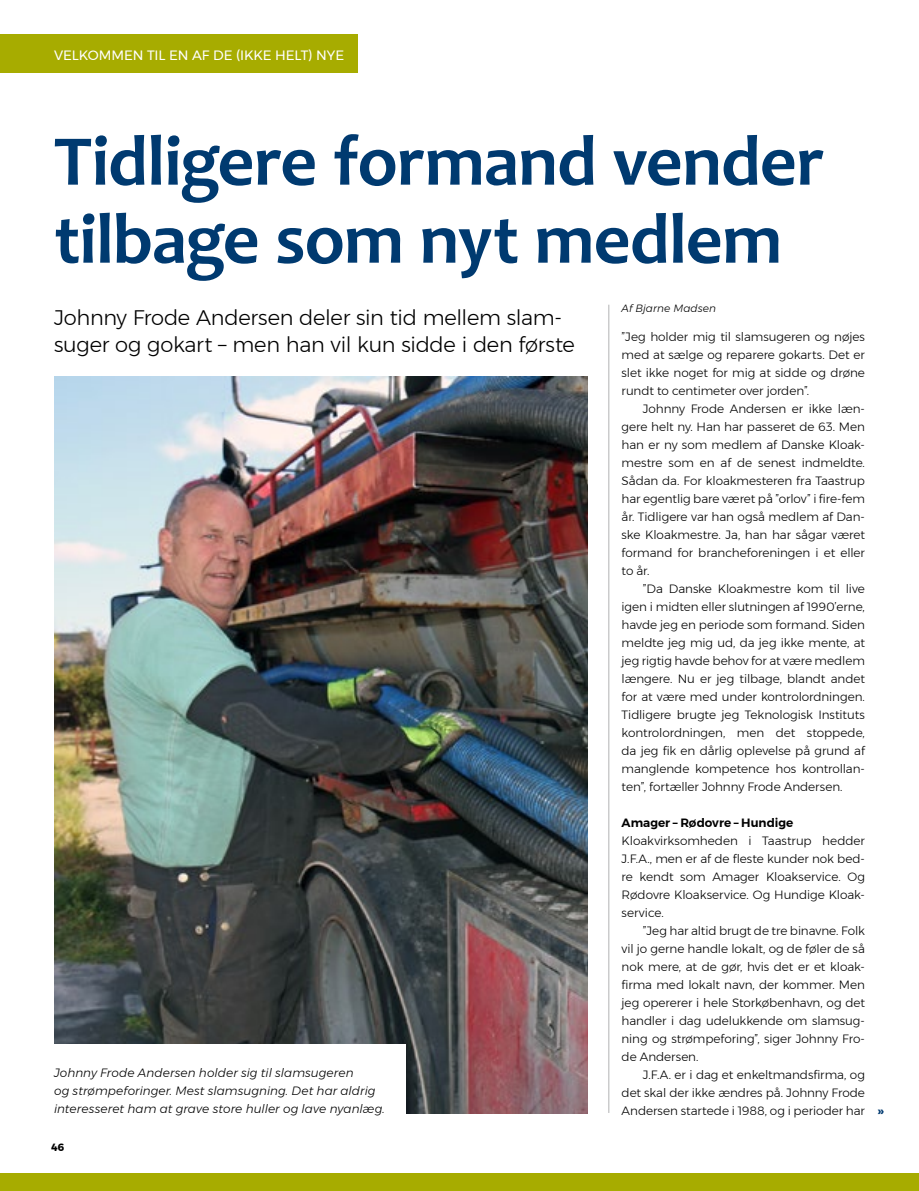
<style>
.page{position:relative;width:919px;height:1191px;background:#fff}
.page>*{position:absolute;margin:0;border:0;box-sizing:border-box;transform-origin:0 0}
.Rubrik{font:700 72px/78px "Candara";letter-spacing:-.015em;color:#003a70}
.Rubrik-2{font:300 21px/27px "Montserrat";letter-spacing:-.015em;color:#000}
.Mellemrubrik{font:13.5px "Montserrat";letter-spacing:-.005em;color:#fff}
.Brødtekst_med_indryk{font:300 12px/18px "Montserrat";letter-spacing:-.005em;color:#000;text-align:justify}
.Brødtekst{font:300 12px/18px "Montserrat";letter-spacing:-.005em;color:#000;text-align:justify}
.Byline_T{font:italic 300 12px/18px "Montserrat";letter-spacing:.005em;color:#000}
.Underoverskrift{font:600 12px "Montserrat";color:#000}
.Brødtekst_med_indryk-2{font:700 12px "Montserrat";color:#003a70}
.Byline_T-2{font:italic 300 10.5px "Montserrat";letter-spacing:.01em;color:#000}
.t1{font:700 10.5px "Montserrat";color:#000}
</style>
<div class="page">
<div style="left:0;top:1173px;width:918px;height:18px;background:#a7ac00"></div>
<hr style="left:608px;top:305px;width:1px;height:808px;background:#b1b2b3">
<img style="left:54px;top:377px;width:533px;height:736px">
<div style="left:33px;top:1044px;width:373px;height:90px;background:#fff"></div>
<div style="left:0;top:34px;width:357px;height:39px;background:#a7ac00"></div>
<p class="Mellemrubrik" style="left:54px;top:45px;width:292px">VELKOMMEN TIL EN AF DE (IKKE HELT) NYE</p>
<p class="Rubrik" style="left:54px;top:121px;width:771px">Tidligere formand vender tilbage som nyt medlem</p>
<p class="Rubrik-2" style="left:54px;top:304px;width:522px">Johnny Frode Andersen deler sin tid mellem slam&shy;suger og gokart – men han vil kun sidde i den første</p>
<p class="Byline_T" style="left:54px;top:1063px;width:332px">Johnny Frode Andersen holder sig til slamsugeren<br>og strømpeforinger. Mest slamsugning. Det har aldrig interesseret ham at grave store huller og lave nyanlæg.</p>
<p class="t1" style="left:51px;top:1138px;width:14px">46</p>
<p class="Byline_T-2" style="left:621px;top:300px;width:96px">Af Bjarne Madsen</p>
<p class="Brødtekst" style="left:621px;top:327px;width:245px">”Jeg holder mig til slamsugeren og nøjes med at sælge og reparere gokarts. Det er slet ikke noget for mig at sidde og drøne rundt to centimeter over jorden”.</p>
<p class="Brødtekst_med_indryk" style="left:621px;top:399px;width:245px;text-indent:21px">Johnny Frode Andersen er ikke læn&shy;gere helt ny. Han har passeret de 63. Men han er ny som medlem af Danske Kloak&shy;mestre som en af de senest indmeldte.<br>Sådan da. For kloakmesteren fra Taastrup har egentlig bare været på ”orlov” i fire-fem år. Tidligere var han også medlem af Dan&shy;ske Kloakmestre. Ja, han har sågar været formand for brancheforeningen i et eller to år.</p>
<p class="Brødtekst_med_indryk" style="left:621px;top:579px;width:245px;text-indent:21px">”Da Danske Kloakmestre kom til live igen i midten eller slutningen af 1990’erne, havde jeg en periode som formand. Siden meldte jeg mig ud, da jeg ikke mente, at jeg rigtig havde behov for at være medlem længere. Nu er jeg tilbage, blandt andet for at være med under kontrolordningen.<br>Tidligere brugte jeg Teknologisk Instituts kontrolordningen, men det stoppede, da jeg fik en dårlig oplevelse på grund af manglende kompetence hos kontrollan&shy;ten”, fortæller Johnny Frode Andersen.</p>
<p class="Underoverskrift" style="left:621px;top:813px;width:173px">Amager – Rødovre – Hundige</p>
<p class="Brødtekst" style="left:621px;top:831px;width:245px">Kloakvirksomheden i Taastrup hedder J.F.A., men er af de fleste kunder nok bed&shy;re kendt som Amager Kloakservice. Og Rødovre Kloakservice. Og Hundige Kloak&shy;service.</p>
<p class="Brødtekst_med_indryk" style="left:621px;top:921px;width:245px;text-indent:21px">”Jeg har altid brugt de tre binavne. Folk vil jo gerne handle lokalt, og de føler de så nok mere, at de gør, hvis det er et kloak&shy;firma med lokalt navn, der kommer. Men jeg opererer i hele Storkøbenhavn, og det handler i dag udelukkende om slamsug&shy;ning og strømpeforing”, siger Johnny Fro&shy;de Andersen.</p>
<p class="Brødtekst_med_indryk" style="left:621px;top:1065px;width:245px;text-indent:21px">J.F.A. er i dag et enkeltmandsfirma, og det skal der ikke ændres på. Johnny Frode Andersen startede i 1988, og i perioder har</p>
<p class="Brødtekst_med_indryk-2" style="left:877px;top:1101px;width:8px">»</p>
</div>
